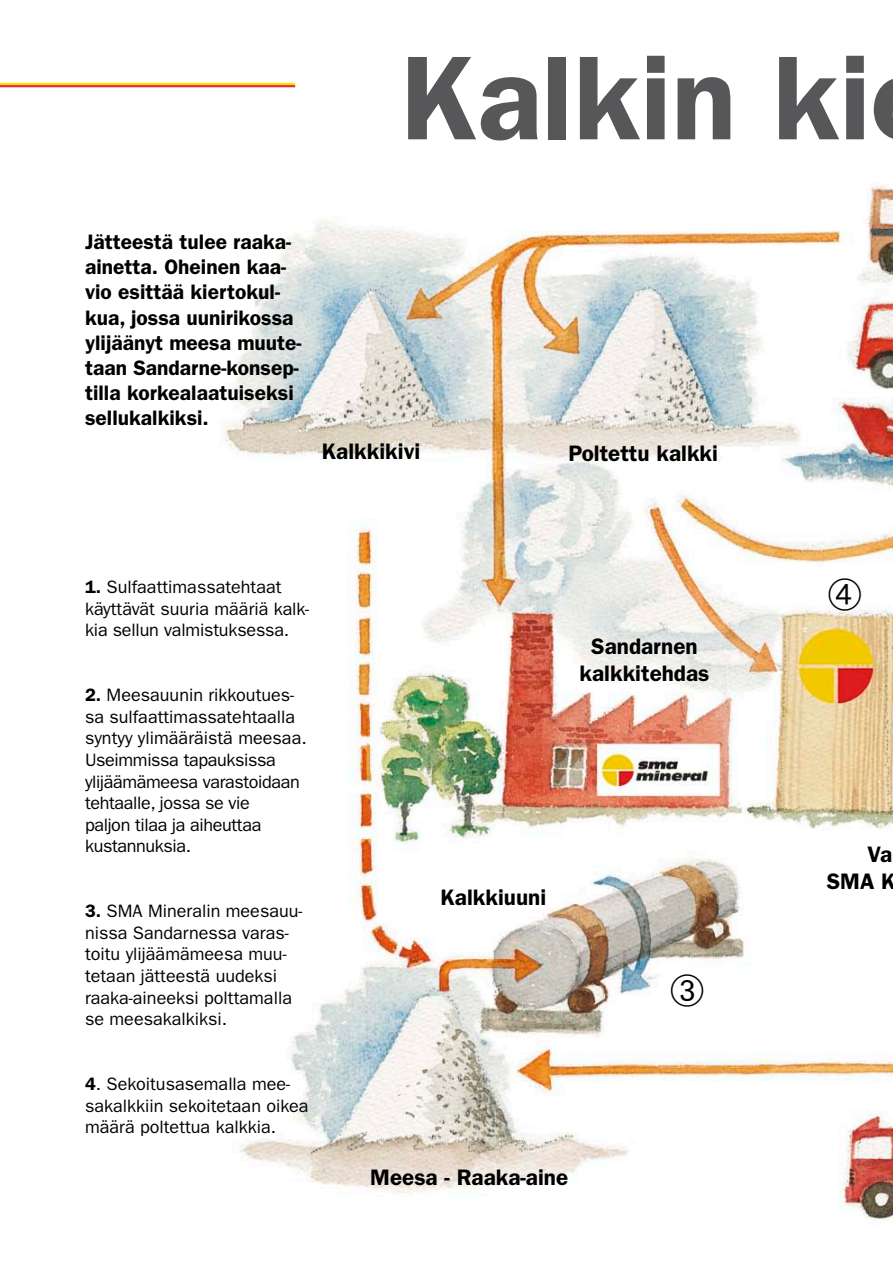
<style>
.page{position:relative;width:893px;height:1263px;background:#fff}
.page>*{position:absolute;margin:0;border:0;box-sizing:border-box;transform-origin:0 0}
.Rubrik_mittuppslag{font:600 120px "ITC Franklin Gothic Std";color:#57575a}
.Text_illustration{font:600 22.5px/27px "ITC Franklin Gothic Std";color:#000;text-align:center}
.Ingress{font:600 21px/25.2px "ITC Franklin Gothic Std";color:#000}
.Lista{font:18px/21.6px "ITC Franklin Gothic Std";color:#000}
.Lista-2{font:18px/21.6px "ITC Franklin Gothic Std";letter-spacing:-.02em;color:#000}
.s1{font-weight:600}
</style>
<div class="page">
<img style="left:224px;top:185px;width:669px;height:1036px">
<hr style="left:0;top:83px;width:295px;height:2px;background:#ffdf00">
<hr style="left:0;top:85px;width:295px;height:2px;background:#e53138">
<svg style="left:671px;top:974px;width:32px;height:32px"></svg>
<svg style="left:829px;top:577px;width:32px;height:33px"></svg>
<p class="Rubrik_mittuppslag" style="left:400px;top:27px;width:472px">Kalkin ki</p>
<p class="Ingress" style="left:85px;top:229px;width:218px">Jätteestä tulee raaka&shy;ainetta. Oheinen kaa&shy;vio esittää kiertokul&shy;kua, jossa uunirikossa ylijäänyt meesa muute&shy;taan Sandarne-konsep&shy;tilla korkealaatuiseksi sellukalkiksi.</p>
<p class="Text_illustration" style="left:322px;top:438px;width:100px">Kalkkikivi</p>
<p class="Text_illustration" style="left:568px;top:439px;width:151px">Poltettu kalkki</p>
<p class="Lista" style="left:85px;top:576px;width:226px"><span class="s1">1.</span> Sulfaattimassatehtaat käyttävät suuria määriä kalk&shy;kia sellun valmistuksessa.</p>
<p class="Lista-2" style="left:85px;top:684px;width:223px"><span class="s1">2.</span> Meesauunin rikkoutues&shy;sa sulfaattimassatehtaalla syntyy ylimääräistä meesaa.<br>Useimmissa tapauksissa ylijäämämeesa varastoidaan tehtaalle, jossa se vie<br>paljon tilaa ja aiheuttaa kustannuksia.</p>
<p class="Lista" style="left:85px;top:900px;width:219px"><span class="s1">3.</span> SMA Mineralin meesauu&shy;nissa Sandarnessa varas&shy;toitu ylijäämämeesa muu&shy;tetaan jätteestä uudeksi raaka-aineeksi polttamalla se meesakalkiksi.</p>
<p class="Lista" style="left:85px;top:1073px;width:225px"><span class="s1">4</span>. Sekoitusasemalla mee&shy;sakalkkiin sekoitetaan oikea määrä poltettua kalkkia.</p>
<p class="Text_illustration" style="left:579px;top:633px;width:132px">Sandarnen kalkkitehdas</p>
<p class="Text_illustration" style="left:440px;top:884px;width:107px">Kalkkiuuni</p>
<p class="Text_illustration" style="left:370px;top:1163px;width:199px">Meesa - Raaka-aine</p>
<p class="Text_illustration" style="left:868px;top:841px;width:26px">Va</p>
<p class="Text_illustration" style="left:827px;top:868px;width:70px">SMA K</p>
</div>
